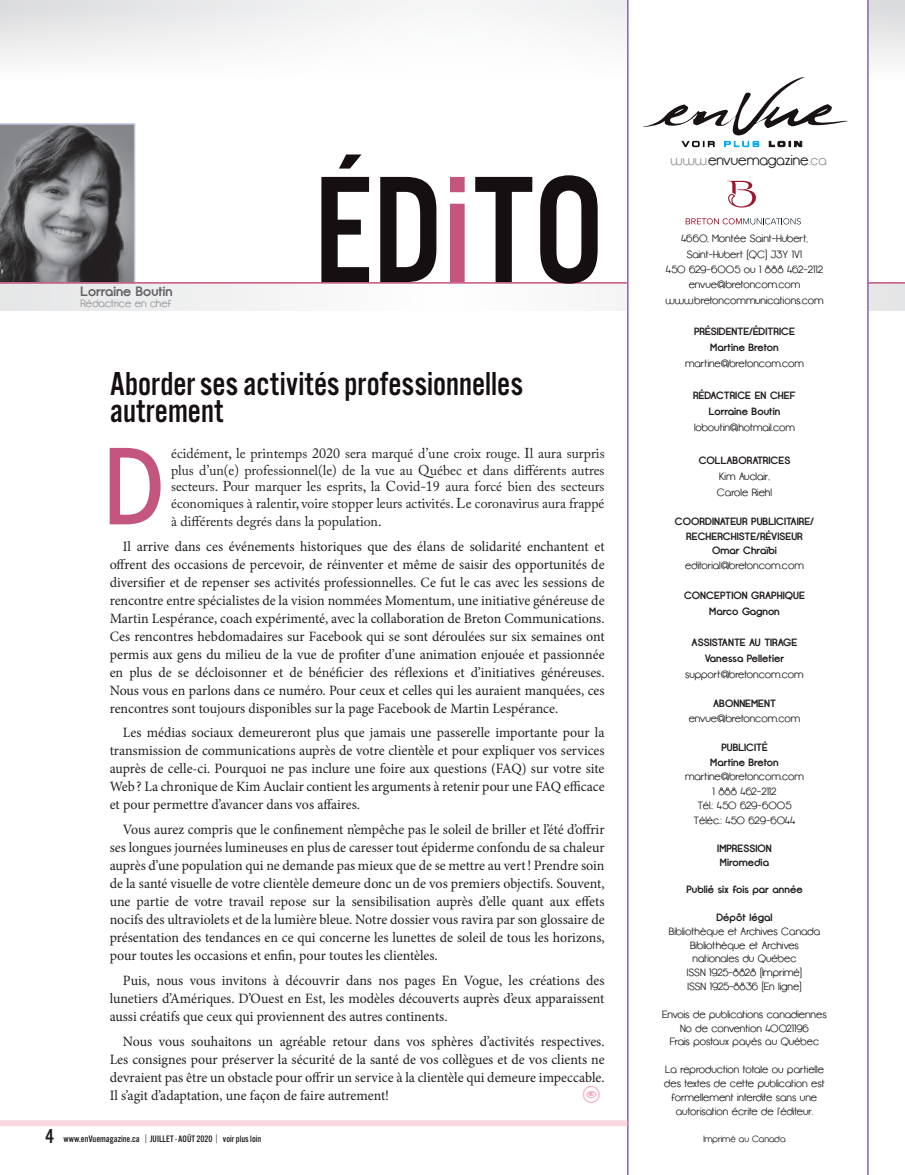
<style>
.page{position:relative;width:905px;height:1175px;background:#fff}
.page>*{position:absolute;margin:0;border:0;box-sizing:border-box;transform-origin:0 0}
.t1{font:157.65px "Alternate Got No 3 D";color:#160f11}
.t2{font:700 104.1px "Bell Gothic Std";color:#c3557f}
.t3{font:34.5px/27px "Alternate Got No 3 D";color:#160f11}
.t4{font:14.25px/18px "Minion Pro";color:#231f20;text-align:justify}
.t5{font:14.25px/16.5px "Adobe Caslon Pro";color:#231f20;text-align:justify}
.t6{font:14.25px "Opificio";color:#231f20}
.t7{font:700 13.5px "Opificio";color:#636366}
.t8{font:10.5px/13.8px "Opificio";color:#231f20;text-align:center}
.t9{font:700 10.5px/16px "Opificio";color:#231f20;text-align:center}
.t10{font:10.5px "Opificio";color:#939598}
.t11{font:9.75px "Alternate Got No 3 D";color:#231f20}
.t12{font:9px "Opificio";color:#231f20}
.s1{color:#c3557f}
.s2{font-size:21px}
.s3{font-family:"Sofia Pro";font-weight:300}
.s4{font-size:13.5px;color:#939598}
</style>
<div class="page">
<svg style="left:0;top:0;width:904px;height:241px"></svg>
<svg style="left:0;top:123px;width:135px;height:159px;background:#6d6e70"></svg>
<div style="left:0;top:284px;width:904px;height:26px;background:linear-gradient(to bottom,#f3f3f4,#f3f3f4)"></div>
<hr style="left:0;top:282px;width:904px;height:2px;background:#c3557f">
<svg style="left:627px;top:0;width:241px;height:1174px"></svg>
<svg style="left:642px;top:76px;width:205px;height:71px"></svg>
<svg style="left:727px;top:181px;width:29px;height:26px"></svg>
<svg style="left:685px;top:218px;width:116px;height:6px"></svg>
<svg style="left:0;top:1120px;width:627px;height:6px;background:#f9d8e2"></svg>
<p class="t7" style="left:81px;top:283px;width:94px">Lorraine Boutin</p>
<p class="t10" style="left:81px;top:297px;width:92px">Rédactrice en chef</p>
<h1 class="t1" style="left:313px;top:146px;width:293px">ÉD<span class="s1">i</span>TO</h1>
<h3 class="t3" style="left:110px;top:370px;width:415px">Aborder ses activités professionnelles autrement</h3>
<h2 class="t2" style="left:99px;top:424px;width:69px">D</h2>
<p class="t5" style="left:171px;top:445px;width:435px">écidément, le printemps 2020 sera marqué d’une croix rouge. Il aura surpris plus d’un(e) professionnel(le) de la vue au Québec et dans différents autres secteurs. Pour marquer les esprits, la Covid-19 aura forcé bien des secteurs économiques à ralentir, voire stopper leurs activités. Le coronavirus aura frappé</p>
<p class="t5" style="left:171px;top:512px;width:212px">à différents degrés dans la population.</p>
<p class="t4" style="left:110px;top:537px;width:496px;text-indent:13px">Il arrive dans ces événements historiques que des élans de solidarité enchantent et offrent des occasions de percevoir, de réinventer et même de saisir des opportunités de diversifier et de repenser ses activités professionnelles. Ce fut le cas avec les sessions de rencontre entre spécialistes de la vision nommées Momentum, une initiative généreuse de Martin Lespérance, coach expérimenté, avec la collaboration de Breton Communications.<br>Ces rencontres hebdomadaires sur Facebook qui se sont déroulées sur six semaines ont permis aux gens du milieu de la vue de profiter d’une animation enjouée et passionnée en plus de se décloisonner et de bénéficier des réflexions et d’initiatives généreuses.<br>Nous vous en parlons dans ce numéro. Pour ceux et celles qui les auraient manquées, ces rencontres sont toujours disponibles sur la page Facebook de Martin Lespérance.</p>
<p class="t4" style="left:110px;top:724px;width:496px;text-indent:13px">Les médias sociaux demeureront plus que jamais une passerelle importante pour la transmission de communications auprès de votre clientèle et pour expliquer vos services auprès de celle-ci. Pourquoi ne pas inclure une foire aux questions (FAQ) sur votre site Web? La chronique de Kim Auclair contient les arguments à retenir pour une FAQ efficace et pour permettre d’avancer dans vos affaires.</p>
<p class="t4" style="left:110px;top:820px;width:496px;text-indent:13px">Vous aurez compris que le confinement n’empêche pas le soleil de briller et l’été d’offrir ses longues journées lumineuses en plus de caresser tout épiderme confondu de sa chaleur auprès d’une population qui ne demande pas mieux que de se mettre au vert! Prendre soin de la santé visuelle de votre clientèle demeure donc un de vos premiers objectifs. Souvent, une partie de votre travail repose sur la sensibilisation auprès d’elle quant aux effets nocifs des ultraviolets et de la lumière bleue. Notre dossier vous ravira par son glossaire de présentation des tendances en ce qui concerne les lunettes de soleil de tous les horizons, pour toutes les occasions et enfin, pour toutes les clientèles.</p>
<p class="t4" style="left:110px;top:971px;width:496px;text-indent:13px">Puis, nous vous invitons à découvrir dans nos pages En Vogue, les créations des lunetiers d’Amériques. D’Ouest en Est, les modèles découverts auprès d’eux apparaissent aussi créatifs que ceux qui proviennent des autres continents.</p>
<p class="t4" style="left:110px;top:1032px;width:496px;text-indent:13px">Nous vous souhaitons un agréable retour dans vos sphères d’activités respectives.<br>Les consignes pour préserver la sécurité de la santé de vos collègues et de vos clients ne devraient pas être un obstacle pour offrir un service à la clientèle qui demeure impeccable.<br>Il s’agit d’adaptation, une façon de faire autrement!</p>
<p class="t11" style="left:45px;top:1133px;width:217px"><span class="s2">4</span> www.enVuemagazine.ca <span class="s3">|</span> JUILLET - AOÛT 2020 <span class="s3">|</span> voir plus loin</p>
<p class="t6" style="left:670px;top:152px;width:158px"><span class="s4">www.</span>envuemagazine<span class="s4">.ca</span></p>
<p class="t8" style="left:665px;top:231px;width:160px;line-height:15.3px">4660, Montée Saint-Hubert,<br>Saint-Hubert (QC) J3Y 1V1<br>450 629-6005 ou 1 888 462-2112 envue@bretoncom.com www.bretoncommunications.com</p>
<p class="t9" style="left:694px;top:323px;width:102px">PRÉSIDENTE/ÉDITRICE<br>Martine Breton</p>
<p class="t8" style="left:685px;top:357px;width:120px">martine@bretoncom.com</p>
<p class="t9" style="left:693px;top:388px;width:104px">RÉDACTRICE EN CHEF<br>Lorraine Boutin</p>
<p class="t8" style="left:694px;top:421px;width:102px">loboutin@hotmail.com</p>
<p class="t9" style="left:698px;top:452px;width:93px">COLLABORATRICES</p>
<p class="t8" style="left:717px;top:468px;width:57px;line-height:16px;text-align:left">Kim Auclair,<br>Carole Riehl</p>
<p class="t9" style="left:675px;top:514px;width:141px;line-height:14.5px">COORDINATEUR PUBLICITAIRE/<br>RECHERCHISTE/RÉVISEUR<br>Omar Chraïbi</p>
<p class="t8" style="left:685px;top:558px;width:120px">editorial@bretoncom.com</p>
<p class="t9" style="left:684px;top:588px;width:122px">CONCEPTION GRAPHIQUE<br>Marco Gagnon</p>
<p class="t9" style="left:691px;top:634px;width:107px">ASSISTANTE AU TIRAGE<br>Vanessa Pelletier</p>
<p class="t8" style="left:685px;top:668px;width:120px">support@bretoncom.com</p>
<p class="t9" style="left:713px;top:696px;width:64px">ABONNEMENT</p>
<p class="t8" style="left:688px;top:711px;width:113px">envue@bretoncom.com</p>
<p class="t9" style="left:710px;top:740px;width:70px;line-height:14.5px">PUBLICITÉ<br>Martine Breton</p>
<p class="t8" style="left:685px;top:769px;width:120px;line-height:14.5px">martine@bretoncom.com<br>1 888 462-2112<br>Tél.: 450 629-6005<br>Téléc.: 450 629-6044</p>
<p class="t9" style="left:717px;top:841px;width:56px;line-height:13.8px;text-align:left">IMPRESSION<br>Miromedia</p>
<p class="t9" style="left:686px;top:881px;width:118px">Publié six fois par année</p>
<p class="t9" style="left:716px;top:909px;width:58px">Dépôt légal</p>
<p class="t8" style="left:668px;top:924px;width:153px">Bibliothèque et Archives Canada<br>Bibliothèque et Archives nationales du Québec<br>ISSN 1925-8828 (Imprimé)<br>ISSN 1925-8836 (En ligne)</p>
<p class="t8" style="left:662px;top:1007px;width:166px">Envois de publications canadiennes<br>No de convention 40021196<br>Frais postaux payés au Québec</p>
<p class="t8" style="left:664px;top:1062px;width:162px">La reproduction totale ou partielle des textes de cette publication est formellement interdite sans une autorisation écrite de l’éditeur.</p>
<p class="t12" style="left:703px;top:1134px;width:83px">Imprimé au Canada</p>
</div>
